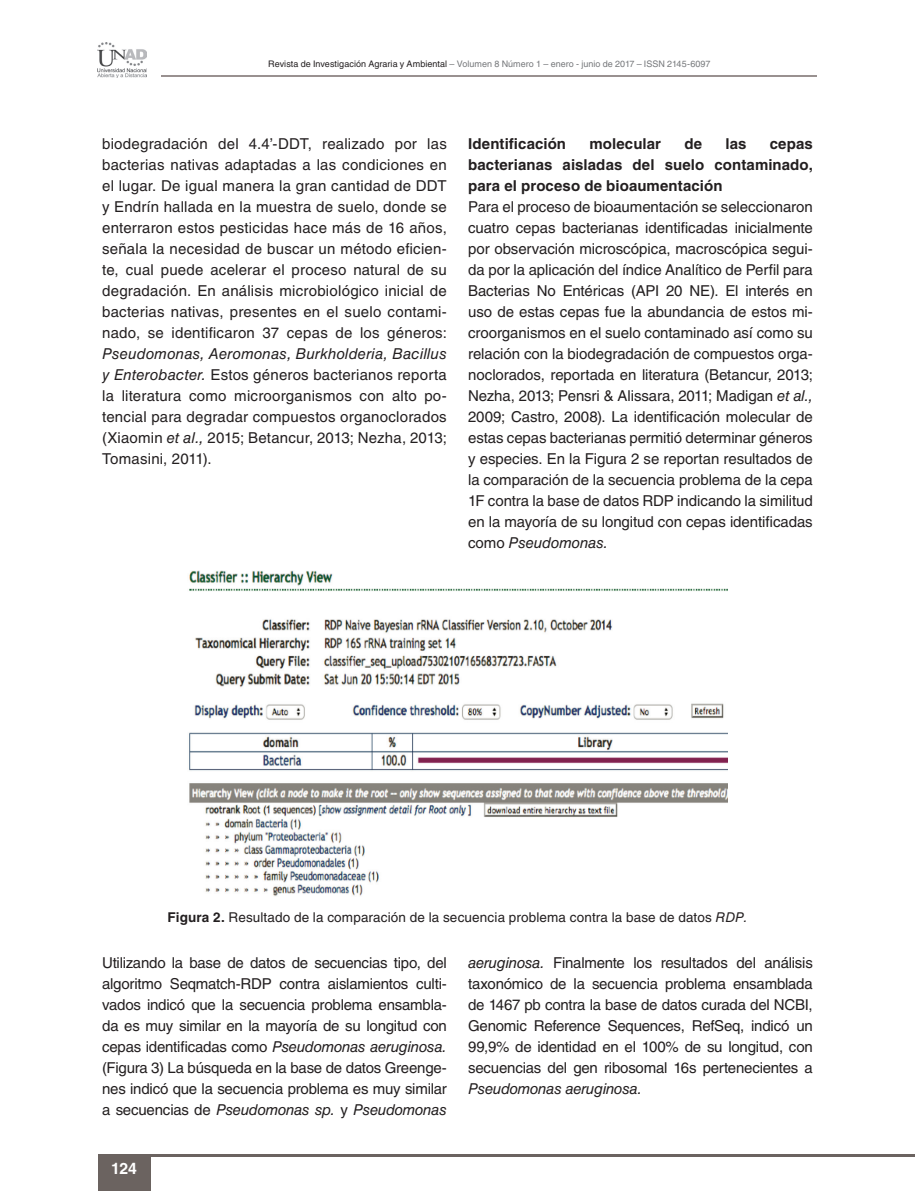
<style>
.page{position:relative;width:915px;height:1191px;background:#fff}
.page>*{position:absolute;margin:0;border:0;box-sizing:border-box;transform-origin:0 0}
.t1{font:700 15.75px "Helvetica LT Std";color:#fff}
.t2{font:15px/21px "Helvetica LT Std";letter-spacing:-.005em;color:#231f20;text-align:justify}
.t3{font:700 15px/21px "Helvetica LT Std";letter-spacing:.005em;color:#231f20;text-align:justify}
.t4{font:italic 15px "Helvetica LT Std";letter-spacing:-.02em;color:#231f20}
.t5{font:13.5px "Helvetica LT Std";letter-spacing:.01em;color:#231f20}
.t6{font:9px "Helvetica LT Std";letter-spacing:.005em;color:#76787b}
.s1{color:#231f20}
.s2{font-style:italic}
.s3{font-weight:700}
</style>
<div class="page">
<img style="left:189px;top:570px;width:538px;height:326px">
<hr style="left:162px;top:76px;width:654px;height:1px;background:#999190">
<img style="left:98px;top:42px;width:48px;height:36px">
<div style="left:98px;top:1155px;width:52px;height:36px;background:#6b6360"></div>
<hr style="left:98px;top:1154px;width:816px;height:2px;background:#6b6360">
<p class="t6" style="left:268px;top:59px;width:443px"><span class="s1">Revista de Investigación Agraria y Ambiental</span> – Volumen 8 Número 1 – enero - junio de 2017 – ISSN 2145-6097</p>
<p class="t2" style="left:102px;top:133px;width:346px">biodegradación del 4.4’-DDT, realizado por las bacterias nativas adaptadas a las condiciones en el lugar. De igual manera la gran cantidad de DDT y Endrín hallada en la muestra de suelo, donde se enterraron estos pesticidas hace más de 16 años, señala la necesidad de buscar un método eficien&shy;te, cual puede acelerar el proceso natural de su degradación. En análisis microbiológico inicial de bacterias nativas, presentes en el suelo contami&shy;nado, se identificaron 37 cepas de los géneros:</p>
<p class="t2" style="left:102px;top:343px;width:346px"><span class="s2">Pseudomonas, Aeromonas, Burkholderia, Bacillus y Enterobacter.</span> Estos géneros bacterianos reporta la literatura como microorganismos con alto po&shy;tencial para degradar compuestos organoclorados (Xiaomin <span class="s2">et al.,</span> 2015; Betancur, 2013; Nezha, 2013; Tomasini, 2011).</p>
<p class="t3" style="left:468px;top:133px;width:99px">Identificación</p>
<p class="t3" style="left:589px;top:133px;width:73px">molecular</p>
<p class="t3" style="left:684px;top:133px;width:19px">de</p>
<p class="t3" style="left:725px;top:133px;width:22px">las</p>
<p class="t3" style="left:468px;top:133px;width:346px;text-indent:301px">cepas bacterianas aisladas del suelo contaminado, para el proceso de bioaumentación</p>
<p class="t2" style="left:468px;top:196px;width:346px">Para el proceso de bioaumentación se seleccionaron cuatro cepas bacterianas identificadas inicialmente por observación microscópica, macroscópica segui&shy;da por la aplicación del índice Analítico de Perfil para Bacterias No Entéricas (API 20 NE). El interés en uso de estas cepas fue la abundancia de estos mi&shy;croorganismos en el suelo contaminado así como su relación con la biodegradación de compuestos orga&shy;noclorados, reportada en literatura (Betancur, 2013; Nezha, 2013; Pensri &amp; Alissara, 2011; Madigan <span class="s2">et al., </span>2009; Castro, 2008). La identificación molecular de estas cepas bacterianas permitió determinar géneros y especies. En la Figura 2 se reportan resultados de la comparación de la secuencia problema de la cepa 1F contra la base de datos RDP indicando la similitud en la mayoría de su longitud con cepas identificadas como <span class="s2">Pseudomonas.</span></p>
<p class="t5" style="left:167px;top:909px;width:581px"><span class="s3">Figura 2.</span> Resultado de la comparación de la secuencia problema contra la base de datos <span class="s2">RDP.</span></p>
<p class="t2" style="left:102px;top:952px;width:346px">Utilizando la base de datos de secuencias tipo, del algoritmo Seqmatch-RDP contra aislamientos culti&shy;vados indicó que la secuencia problema ensambla&shy;da es muy similar en la mayoría de su longitud con cepas identificadas como <span class="s2">Pseudomonas aeruginosa. </span>(Figura 3) La búsqueda en la base de datos Greenge&shy;nes indicó que la secuencia problema es muy similar a secuencias de <span class="s2">Pseudomonas sp.</span> y <span class="s2">Pseudomonas</span></p>
<p class="t2" style="left:468px;top:952px;width:346px"><span class="s2">aeruginosa.</span> Finalmente los resultados del análisis taxonómico de la secuencia problema ensamblada de 1467 pb contra la base de datos curada del NCBI, Genomic Reference Sequences, RefSeq, indicó un 99,9% de identidad en el 100% de su longitud, con secuencias del gen ribosomal 16s pertenecientes a</p>
<p class="t4" style="left:468px;top:1080px;width:175px">Pseudomonas aeruginosa.</p>
<p class="t1" style="left:111px;top:1158px;width:27px">124</p>
</div>
